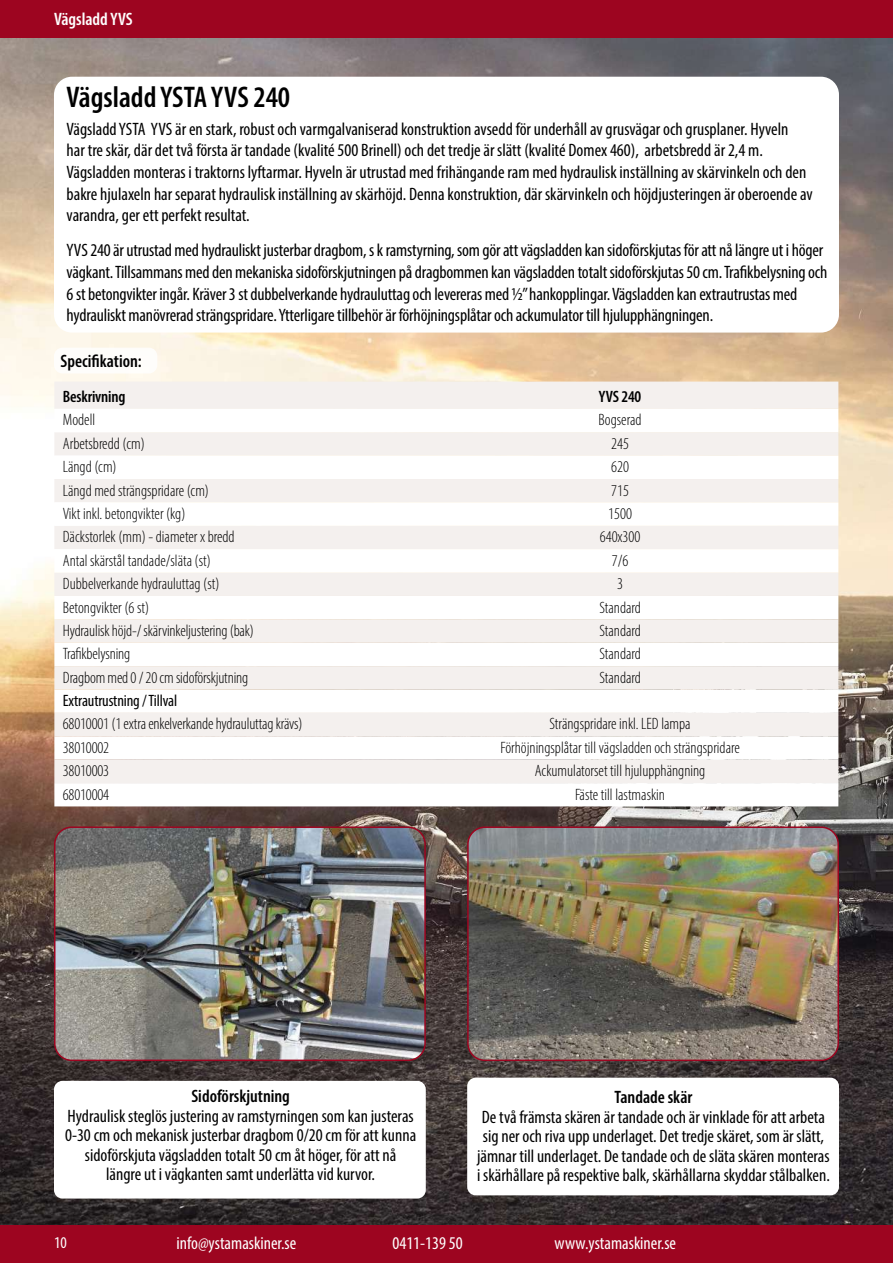
<style>
.page{position:relative;width:893px;height:1263px;background:#fff}
.page>*{position:absolute;margin:0;border:0;box-sizing:border-box;transform-origin:0 0}
.t1{font:600 condensed 30px "Myriad Pro";color:#000}
.t2{font:condensed 18px/21.6px "Myriad Pro";color:#000}
.t3{font:condensed 18px "Myriad Pro";color:#fff}
.t4{font:600 condensed 18px "Myriad Pro";color:#000}
.t5{font:600 condensed 18px "Myriad Pro";color:#fff}
.t6{font:300 condensed 16.5px "Myriad Pro";color:#000}
.t7{font:condensed 16.5px "Myriad Pro";letter-spacing:-.01em;color:#000}
.t8{font:600 condensed 16.5px "Myriad Pro";letter-spacing:-.01em;color:#000}
.t9{font:condensed 16.5px "Myriad Pro";color:#fff}
</style>
<div class="page">
<div style="left:0;top:1224px;width:893px;height:39px;background:#9d0520"></div>
<div style="left:0;top:0;width:893px;height:39px;background:#9d0520"></div>
<img style="left:0;top:38px;width:893px;height:1186px">
<div style="left:54px;top:382px;width:784px;height:27px;background:#f4f0ee"></div>
<svg style="left:54px;top:409px;width:784px;height:397px"></svg>
<div style="left:54px;top:77px;width:785px;height:256px;background:#fff;border-radius:18px"></div>
<div style="left:54px;top:348px;width:103px;height:25px;background:#fff;border-radius:9px"></div>
<img style="left:55px;top:827px;width:370px;height:233px">
<div style="left:54px;top:826px;width:372px;height:235px;border:2px solid #9d0520;border-radius:17px"></div>
<div style="left:54px;top:1081px;width:372px;height:117px;background:#fff;border-radius:9px"></div>
<img style="left:468px;top:827px;width:370px;height:233px">
<div style="left:467px;top:826px;width:372px;height:235px;border:2px solid #9d0520;border-radius:17px"></div>
<div style="left:467px;top:1078px;width:372px;height:117px;background:#fff;border-radius:9px"></div>
<p class="t5" style="left:54px;top:8px;width:80px">Vägsladd YVS</p>
<h1 class="t1" style="left:67px;top:78px;width:225px">Vägsladd YSTA YVS 240</h1>
<p class="t2" style="left:67px;top:118px;width:747px">Vägsladd YSTA YVS är en stark, robust och varmgalvaniserad konstruktion avsedd för underhåll av grusvägar och grusplaner. Hyveln<br>har tre skär, där det två första är tandade (kvalité 500 Brinell) och det tredje är slätt (kvalité Domex 460), arbetsbredd är 2,4 m.<br>Vägsladden monteras i traktorns lyftarmar. Hyveln är utrustad med frihängande ram med hydraulisk inställning av skärvinkeln och den bakre hjulaxeln har separat hydraulisk inställning av skärhöjd. Denna konstruktion, där skärvinkeln och höjdjusteringen är oberoende av varandra, ger ett perfekt resultat.</p>
<p class="t2" style="left:67px;top:239px;width:762px">YVS 240 är utrustad med hydrauliskt justerbar dragbom, s k ramstyrning, som gör att vägsladden kan sidoförskjutas för att nå längre ut i höger vägkant. Tillsammans med den mekaniska sidoförskjutningen på dragbommen kan vägsladden totalt sidoförskjutas 50 cm. Trafikbelysning och 6 st betongvikter ingår. Kräver 3 st dubbelverkande hydrauluttag och levereras med ½” hankopplingar. Vägsladden kan extrautrustas med hydrauliskt manövrerad strängspridare. Ytterligare tillbehör är förhöjningsplåtar och ackumulator till hjulupphängningen.</p>
<p class="t4" style="left:61px;top:350px;width:83px">Specifikation:</p>
<p class="t8" style="left:63px;top:387px;width:64px">Beskrivning</p>
<p class="t8" style="left:599px;top:387px;width:44px">YVS 240</p>
<p class="t6" style="left:63px;top:410px;width:34px">Modell</p>
<p class="t6" style="left:599px;top:410px;width:45px">Bogserad</p>
<p class="t6" style="left:63px;top:434px;width:83px">Arbetsbredd (cm)</p>
<p class="t6" style="left:611px;top:434px;width:19px">245</p>
<p class="t6" style="left:63px;top:457px;width:55px">Längd (cm)</p>
<p class="t6" style="left:611px;top:457px;width:19px">620</p>
<p class="t6" style="left:63px;top:480px;width:148px">Längd med strängspridare (cm)</p>
<p class="t6" style="left:611px;top:480px;width:19px">715</p>
<p class="t6" style="left:63px;top:504px;width:124px">Vikt inkl. betongvikter (kg)</p>
<p class="t6" style="left:608px;top:504px;width:25px">1500</p>
<p class="t6" style="left:63px;top:527px;width:173px">Däckstorlek (mm) - diameter x bredd</p>
<p class="t6" style="left:600px;top:527px;width:42px">640x300</p>
<p class="t6" style="left:63px;top:551px;width:150px">Antal skärstål tandade/släta (st)</p>
<p class="t6" style="left:612px;top:551px;width:18px">7/6</p>
<p class="t6" style="left:63px;top:574px;width:158px">Dubbelverkande hydrauluttag (st)</p>
<p class="t6" style="left:617px;top:574px;width:7px">3</p>
<p class="t6" style="left:63px;top:597px;width:88px">Betongvikter (6 st)</p>
<p class="t6" style="left:599px;top:597px;width:43px">Standard</p>
<p class="t6" style="left:63px;top:621px;width:193px">Hydraulisk höjd-/ skärvinkeljustering (bak)</p>
<p class="t6" style="left:599px;top:621px;width:43px">Standard</p>
<p class="t6" style="left:63px;top:644px;width:69px">Trafikbelysning</p>
<p class="t6" style="left:599px;top:644px;width:43px">Standard</p>
<p class="t6" style="left:63px;top:667px;width:187px">Dragbom med 0 / 20 cm sidoförskjutning</p>
<p class="t6" style="left:599px;top:667px;width:43px">Standard</p>
<p class="t7" style="left:63px;top:691px;width:116px">Extrautrustning / Tillval</p>
<p class="t6" style="left:63px;top:714px;width:241px">68010001 (1 extra enkelverkande hydrauluttag krävs)</p>
<p class="t6" style="left:549px;top:714px;width:143px">Strängspridare inkl. LED lampa</p>
<p class="t6" style="left:63px;top:738px;width:48px">38010002</p>
<p class="t6" style="left:500px;top:738px;width:241px">Förhöjningsplåtar till vägsladden och strängspridare</p>
<p class="t6" style="left:63px;top:761px;width:48px">38010003</p>
<p class="t6" style="left:535px;top:761px;width:172px">Ackumulatorset till hjulupphängning</p>
<p class="t6" style="left:63px;top:784px;width:48px">68010004</p>
<p class="t6" style="left:575px;top:784px;width:91px">Fäste till lastmaskin</p>
<p class="t4" style="left:191px;top:1085px;width:100px">Sidoförskjutning</p>
<p class="t2" style="left:65px;top:1105px;width:353px;line-height:19.5px;text-align:center">Hydraulisk steglös justering av ramstyrningen som kan justeras 0-30 cm och mekanisk justerbar dragbom 0/20 cm för att kunna sidoförskjuta vägsladden totalt 50 cm åt höger, för att nå längre ut i vägkanten samt underlätta vid kurvor.</p>
<p class="t4" style="left:614px;top:1086px;width:79px">Tandade skär</p>
<p class="t2" style="left:477px;top:1107px;width:354px;line-height:19.5px;text-align:center">De två främsta skären är tandade och är vinklade för att arbeta sig ner och riva upp underlaget. Det tredje skäret, som är slätt, jämnar till underlaget. De tandade och de släta skären monteras i skärhållare på respektive balk, skärhållarna skyddar stålbalken.</p>
<p class="t9" style="left:54px;top:1233px;width:14px">10</p>
<p class="t3" style="left:176px;top:1232px;width:121px">info@ystamaskiner.se</p>
<p class="t3" style="left:392px;top:1232px;width:72px">0411-139 50</p>
<p class="t3" style="left:554px;top:1232px;width:123px">www.ystamaskiner.se</p>
</div>
